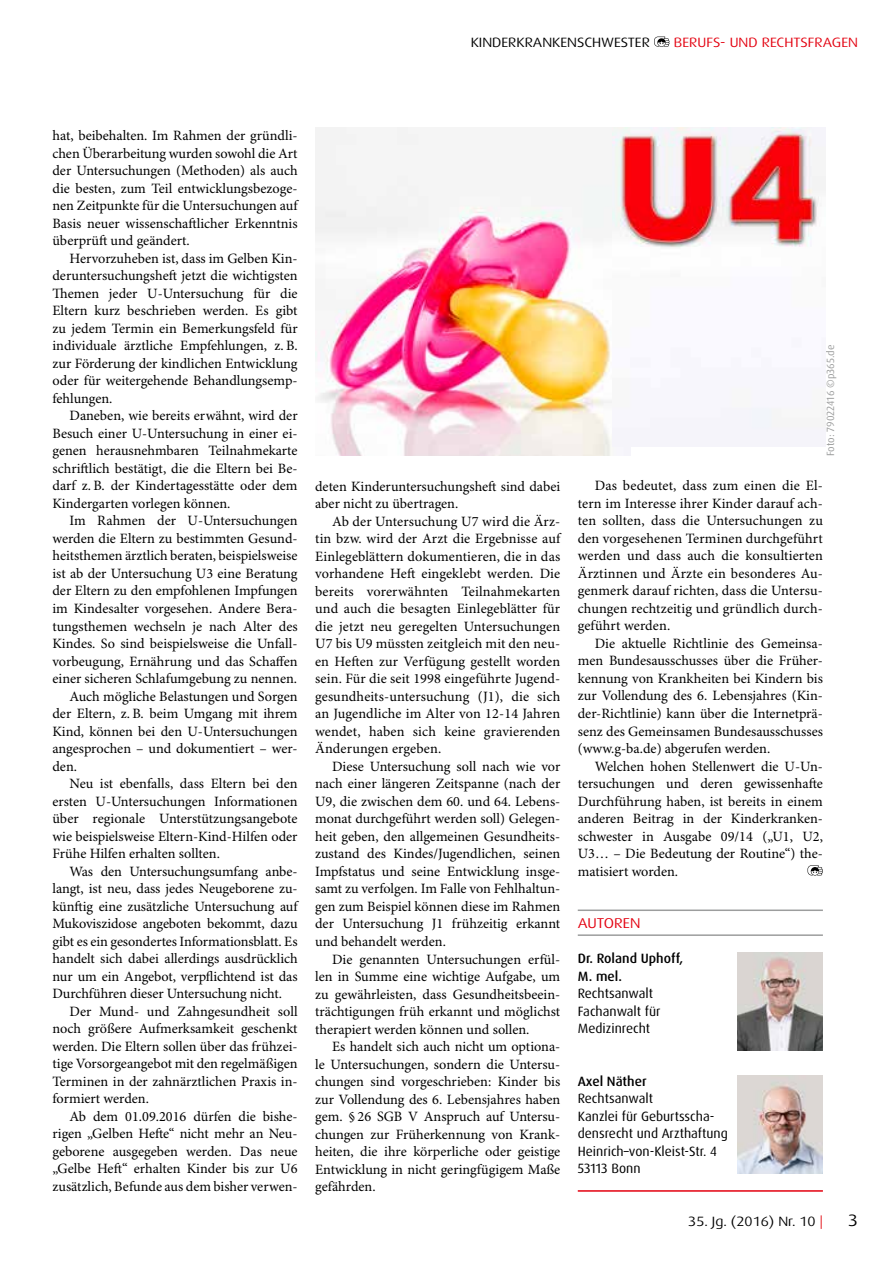
<style>
.page{position:relative;width:893px;height:1263px;background:#fff}
.page>*{position:absolute;margin:0;border:0;box-sizing:border-box;transform-origin:0 0}
.t1{font:16.5px "Dax Wide";color:#000}
.t2{font:14.25px/17.5px "Minion Pro";color:#000;text-align:justify}
.t3{font:14.25px "Dax Wide";color:#e3000f}
.t4{font:13.5px/17.5px "Dax OT";color:#000}
.t5{font:13.5px "Dax Wide";color:#000}
.t6{font:500 13.5px/17.5px "Dax OT";color:#000}
.t7{font:13.5px "Dax Wide";color:#e3000f}
.t8{font:10.5px "Dax OT";letter-spacing:-.005em;color:#9c9d9d}
.s1{color:#e41b21}
</style>
<div class="page">
<svg style="left:654px;top:37px;width:15px;height:10px"></svg>
<hr style="left:578px;top:909px;width:245px;height:2px;background:#9c9d9d">
<hr style="left:578px;top:934px;width:245px;height:2px;background:#9c9d9d">
<hr style="left:578px;top:1190px;width:245px;height:2px;background:#e3000f">
<svg style="left:807px;top:865px;width:16px;height:10px"></svg>
<img style="left:315px;top:128px;width:315px;height:327px">
<img style="left:613px;top:128px;width:212px;height:318px">
<img style="left:738px;top:953px;width:85px;height:97px">
<img style="left:738px;top:1075px;width:85px;height:98px">
<p class="t5" style="left:471px;top:35px;width:181px">KINDERKRANKENSCHWESTER</p>
<p class="t7" style="left:674px;top:35px;width:185px">BERUFS- UND RECHTSFRAGEN</p>
<p class="t2" style="left:52px;top:127px;width:247px">hat, beibehalten. Im Rahmen der gründli&shy;chen Überarbeitung wurden sowohl die Art der Untersuchungen (Methoden) als auch die besten, zum Teil entwicklungsbezoge&shy;nen Zeitpunkte für die Untersuchungen auf Basis neuer wissenschaftlicher Erkenntnis überprüft und geändert.</p>
<p class="t2" style="left:52px;top:250px;width:247px;text-indent:17px">Hervorzuheben ist, dass im Gelben Kin&shy;deruntersuchungsheft jetzt die wichtigsten Themen jeder U-Untersuchung für die Eltern kurz beschrieben werden. Es gibt zu jedem Termin ein Bemerkungsfeld für individuale ärztliche Empfehlungen, z. B. zur Förderung der kindlichen Entwicklung oder für weitergehende Behandlungsemp&shy;fehlungen.</p>
<p class="t2" style="left:52px;top:408px;width:247px;text-indent:17px">Daneben, wie bereits erwähnt, wird der Besuch einer U-Untersuchung in einer ei&shy;genen herausnehmbaren Teilnahmekarte schriftlich bestätigt, die die Eltern bei Be&shy;darf z. B. der Kindertagesstätte oder dem Kindergarten vorlegen können.</p>
<p class="t2" style="left:69px;top:513px;width:230px">Im Rahmen der U-Untersuchungen</p>
<p class="t2" style="left:52px;top:530px;width:247px">werden die Eltern zu bestimmten Gesund-</p>
<p class="t2" style="left:52px;top:548px;width:247px">heitsthemen ärztlich beraten, beispielsweise</p>
<p class="t2" style="left:52px;top:565px;width:247px">ist ab der Untersuchung U3 eine Beratung</p>
<p class="t2" style="left:52px;top:583px;width:247px">der Eltern zu den empfohlenen Impfungen</p>
<p class="t2" style="left:52px;top:600px;width:247px">im Kindesalter vorgesehen. Andere Bera-</p>
<p class="t2" style="left:52px;top:618px;width:247px">tungsthemen wechseln je nach Alter des</p>
<p class="t2" style="left:52px;top:635px;width:247px">Kindes. So sind beispielsweise die Unfall-</p>
<p class="t2" style="left:52px;top:653px;width:247px">vorbeugung, Ernährung und das Schaffen</p>
<p class="t2" style="left:52px;top:670px;width:246px">einer sicheren Schlafumgebung zu nennen.</p>
<p class="t2" style="left:69px;top:688px;width:230px">Auch mögliche Belastungen und Sorgen</p>
<p class="t2" style="left:52px;top:705px;width:247px">der Eltern, z. B. beim Umgang mit ihrem</p>
<p class="t2" style="left:52px;top:723px;width:247px">Kind, können bei den U-Untersuchungen</p>
<p class="t2" style="left:52px;top:740px;width:247px">angesprochen – und dokumentiert – wer-</p>
<p class="t2" style="left:52px;top:758px;width:26px">den.</p>
<p class="t2" style="left:69px;top:775px;width:230px">Neu ist ebenfalls, dass Eltern bei den</p>
<p class="t2" style="left:52px;top:793px;width:247px">ersten U-Untersuchungen Informationen</p>
<p class="t2" style="left:52px;top:810px;width:247px">über regionale Unterstützungsangebote</p>
<p class="t2" style="left:52px;top:828px;width:247px">wie beispielsweise Eltern-Kind-Hilfen oder</p>
<p class="t2" style="left:52px;top:845px;width:169px">Frühe Hilfen erhalten sollten.</p>
<p class="t2" style="left:69px;top:863px;width:230px">Was den Untersuchungsumfang anbe-</p>
<p class="t2" style="left:52px;top:880px;width:247px">langt, ist neu, dass jedes Neugeborene zu-</p>
<p class="t2" style="left:52px;top:898px;width:247px">künftig eine zusätzliche Untersuchung auf</p>
<p class="t2" style="left:52px;top:915px;width:247px">Mukoviszidose angeboten bekommt, dazu</p>
<p class="t2" style="left:52px;top:933px;width:247px">gibt es ein gesondertes Informationsblatt. Es</p>
<p class="t2" style="left:52px;top:950px;width:247px">handelt sich dabei allerdings ausdrücklich</p>
<p class="t2" style="left:52px;top:968px;width:247px">nur um ein Angebot, verpflichtend ist das</p>
<p class="t2" style="left:52px;top:985px;width:231px">Durchführen dieser Untersuchung nicht.</p>
<p class="t2" style="left:70px;top:1003px;width:230px">Der Mund- und Zahngesundheit soll</p>
<p class="t2" style="left:52px;top:1020px;width:247px">noch größere Aufmerksamkeit geschenkt</p>
<p class="t2" style="left:52px;top:1038px;width:247px">werden. Die Eltern sollen über das frühzei-</p>
<p class="t2" style="left:52px;top:1056px;width:247px">tige Vorsorgeangebot mit den regelmäßigen</p>
<p class="t2" style="left:52px;top:1073px;width:247px">Terminen in der zahnärztlichen Praxis in-</p>
<p class="t2" style="left:52px;top:1091px;width:98px">formiert werden.</p>
<p class="t2" style="left:70px;top:1108px;width:230px">Ab dem 01.09.2016 dürfen die bishe-</p>
<p class="t2" style="left:52px;top:1126px;width:247px">rigen „Gelben Hefte“ nicht mehr an Neu-</p>
<p class="t2" style="left:52px;top:1143px;width:247px">geborene ausgegeben werden. Das neue</p>
<p class="t2" style="left:52px;top:1161px;width:247px">„Gelbe Heft“ erhalten Kinder bis zur U6</p>
<p class="t2" style="left:52px;top:1178px;width:247px">zusätzlich, Befunde aus dem bisher verwen-</p>
<p class="t2" style="left:315px;top:478px;width:247px">deten Kinderuntersuchungsheft sind dabei aber nicht zu übertragen.</p>
<p class="t2" style="left:315px;top:513px;width:247px;text-indent:17px">Ab der Untersuchung U7 wird die Ärz&shy;tin bzw. wird der Arzt die Ergebnisse auf Einlegeblättern dokumentieren, die in das vorhandene Heft eingeklebt werden. Die bereits vorerwähnten Teilnahmekarten und auch die besagten Einlegeblätter für die jetzt neu geregelten Untersuchungen U7 bis U9 müssten zeitgleich mit den neu&shy;en Heften zur Verfügung gestellt worden sein. Für die seit 1998 eingeführte Jugend&shy;gesundheits-untersuchung (J1), die sich an Jugendliche im Alter von 12-14 Jahren wendet, haben sich keine gravierenden Änderungen ergeben.</p>
<p class="t2" style="left:315px;top:758px;width:247px;text-indent:17px">Diese Untersuchung soll nach wie vor nach einer längeren Zeitspanne (nach der U9, die zwischen dem 60. und 64. Lebens&shy;monat durchgeführt werden soll) Gelegen&shy;heit geben, den allgemeinen Gesundheits&shy;zustand des Kindes/Jugendlichen, seinen Impfstatus und seine Entwicklung insge&shy;samt zu verfolgen. Im Falle von Fehlhaltun&shy;gen zum Beispiel können diese im Rahmen der Untersuchung J1 frühzeitig erkannt und behandelt werden.</p>
<p class="t2" style="left:315px;top:951px;width:247px;text-indent:17px">Die genannten Untersuchungen erfül&shy;len in Summe eine wichtige Aufgabe, um zu gewährleisten, dass Gesundheitsbeein&shy;trächtigungen früh erkannt und möglichst therapiert werden können und sollen.</p>
<p class="t2" style="left:315px;top:1038px;width:247px;text-indent:17px">Es handelt sich auch nicht um optiona&shy;le Untersuchungen, sondern die Untersu&shy;chungen sind vorgeschrieben: Kinder bis zur Vollendung des 6. Lebensjahres haben gem. § 26 SGB V Anspruch auf Untersu&shy;chungen zur Früherkennung von Krank&shy;heiten, die ihre körperliche oder geistige Entwicklung in nicht geringfügigem Maße gefährden.</p>
<p class="t8" style="left:824px;top:456px;width:113px;rotate:-90deg">Foto: 79022416 ©p365.de</p>
<p class="t2" style="left:578px;top:477px;width:247px;text-indent:17px">Das bedeutet, dass zum einen die El&shy;tern im Interesse ihrer Kinder darauf ach&shy;ten sollten, dass die Untersuchungen zu den vorgesehenen Terminen durchgeführt werden und dass auch die konsultierten Ärztinnen und Ärzte ein besonderes Au&shy;genmerk darauf richten, dass die Untersu&shy;chungen rechtzeitig und gründlich durch&shy;geführt werden.</p>
<p class="t2" style="left:578px;top:635px;width:247px;text-indent:17px">Die aktuelle Richtlinie des Gemeinsa&shy;men Bundesausschusses über die Früher&shy;kennung von Krankheiten bei Kindern bis zur Vollendung des 6. Lebensjahres (Kin&shy;der-Richtlinie) kann über die Internetprä&shy;senz des Gemeinsamen Bundesausschusses (www.g-ba.de) abgerufen werden.</p>
<p class="t2" style="left:578px;top:758px;width:247px;text-indent:17px">Welchen hohen Stellenwert die U-Un&shy;tersuchungen und deren gewissenhafte Durchführung haben, ist bereits in einem anderen Beitrag in der Kinderkranken&shy;schwester in Ausgabe 09/14 („U1, U2, U3… – Die Bedeutung der Routine“) the&shy;matisiert worden.</p>
<p class="t3" style="left:578px;top:915px;width:64px">AUTOREN</p>
<p class="t6" style="left:578px;top:950px;width:107px">Dr. Roland Uphoff,<br>M. mel.</p>
<p class="t4" style="left:578px;top:985px;width:84px">Rechtsanwalt<br>Fachanwalt für<br>Medizinrecht</p>
<p class="t6" style="left:578px;top:1072px;width:70px">Axel Näther</p>
<p class="t4" style="left:578px;top:1090px;width:152px">Rechtsanwalt<br>Kanzlei für Geburtsscha&shy;densrecht und Arzthaftung<br>Heinrich–von-Kleist-Str. 4<br>53113 Bonn</p>
<p class="t5" style="left:688px;top:1213px;width:136px">35. Jg. (2016) Nr. 10 <span class="s1">|</span></p>
<p class="t1" style="left:848px;top:1211px;width:11px">3</p>
</div>
